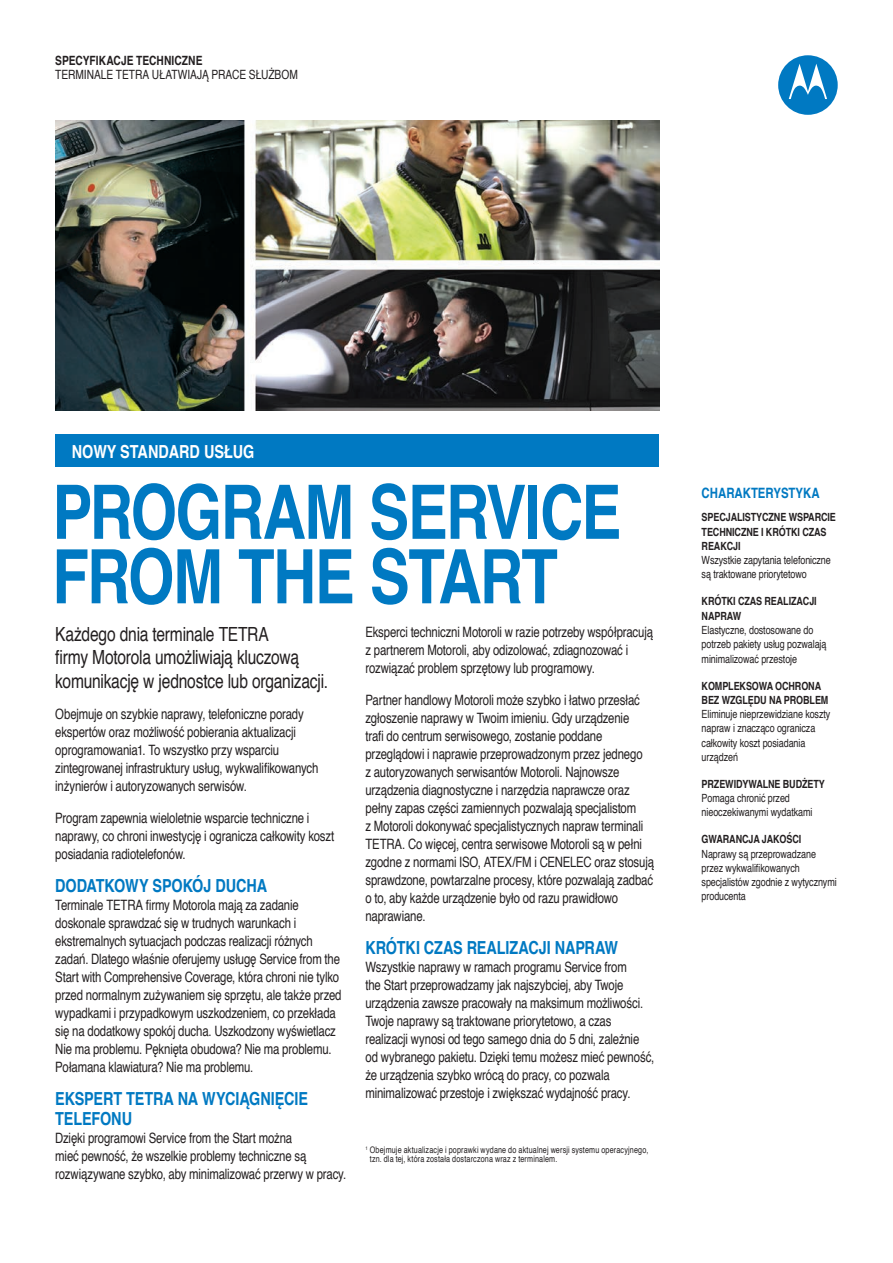
<style>
.page{position:relative;width:893px;height:1263px;background:#fff}
.page>*{position:absolute;margin:0;border:0;box-sizing:border-box;transform-origin:0 0}
.t1{font:700 75px/64.5px "Helvetica";letter-spacing:-.03em;color:#0079c2;scale:.8 1}
.t2{font:19.5px/23.2px "Helvetica";letter-spacing:-.015em;color:#231f20;scale:.8 1}
.t3{font:700 18px/19.5px "Helvetica";letter-spacing:-.005em;color:#0079c2;scale:.8 1}
.t4{font:700 18px "Helvetica";color:#fff;scale:.8 1}
.t5{font:14.25px/18px "Helvetica";letter-spacing:-.015em;color:#231f20;scale:.8 1}
.t6{font:700 14.25px "Helvetica";color:#0079c2;scale:.8 1}
.t7{font:12.75px "Helvetica";letter-spacing:-.005em;color:#231f20;scale:.8 1}
.t8{font:700 12.75px "Helvetica";letter-spacing:.005em;color:#231f20;scale:.8 1}
.t9{font:11.25px/14.2px "Helvetica";letter-spacing:-.01em;color:#231f20;scale:.8 1}
.t10{font:700 11.25px/14.2px "Helvetica";letter-spacing:-.01em;color:#231f20;scale:.8 1}
.t11{font:9px/9.8px "Helvetica";letter-spacing:.02em;color:#231f20;scale:.8 1}
</style>
<div class="page">
<div style="left:55px;top:435px;width:604px;height:32px;background:#0079c2"></div>
<svg style="left:778px;top:55px;width:60px;height:60px"></svg>
<img style="left:55px;top:121px;width:604px;height:290px">
<p class="t8" style="left:55px;top:50px;width:185px">SPECYFIKACJE TECHNICZNE</p>
<p class="t7" style="left:55px;top:65px;width:305px">TERMINALE TETRA UŁATWIAJĄ PRACE SŁUŻBOM</p>
<p class="t4" style="left:72px;top:437px;width:230px">NOWY STANDARD USŁUG</p>
<h1 class="t1" style="left:52px;top:481px;width:713px">PROGRAM SERVICE<br>FROM THE START</h1>
<h2 class="t2" style="left:55px;top:623px;width:343px">Każdego dnia terminale TETRA<br>firmy Motorola umożliwiają kluczową komunikację w jednostce lub organizacji.</h2>
<p class="t5" style="left:55px;top:706px;width:330px">Obejmuje on szybkie naprawy, telefoniczne porady ekspertów oraz możliwość pobierania aktualizacji oprogramowania1. To wszystko przy wsparciu zintegrowanej infrastruktury usług, wykwalifikowanych inżynierów i autoryzowanych serwisów.</p>
<p class="t5" style="left:55px;top:809px;width:350px">Program zapewnia wieloletnie wsparcie techniczne i naprawy, co chroni inwestycję i ogranicza całkowity koszt posiadania radiotelefonów.</p>
<p class="t3" style="left:55px;top:876px;width:266px">DODATKOWY SPOKÓJ DUCHA</p>
<p class="t5" style="left:55px;top:896px;width:359px">Terminale TETRA firmy Motorola mają za zadanie doskonale sprawdzać się w trudnych warunkach i ekstremalnych sytuacjach podczas realizacji różnych zadań. Dlatego właśnie oferujemy usługę Service from the Start with Comprehensive Coverage, która chroni nie tylko przed normalnym zużywaniem się sprzętu, ale także przed wypadkami i przypadkowym uszkodzeniem, co przekłada się na dodatkowy spokój ducha. Uszkodzony wyświetlacz Nie ma problemu. Pęknięta obudowa? Nie ma problemu.<br>Połamana klawiatura? Nie ma problemu.</p>
<p class="t3" style="left:55px;top:1089px;width:318px">EKSPERT TETRA NA WYCIĄGNIĘCIE<br>TELEFONU</p>
<p class="t5" style="left:55px;top:1129px;width:365px">Dzięki programowi Service from the Start można<br>mieć pewność, że wszelkie problemy techniczne są rozwiązywane szybko, aby minimalizować przerwy w pracy.</p>
<p class="t5" style="left:365px;top:624px;width:361px">Eksperci techniczni Motoroli w razie potrzeby współpracują z partnerem Motoroli, aby odizolować, zdiagnozować i rozwiązać problem sprzętowy lub programowy.</p>
<p class="t5" style="left:365px;top:691px;width:362px">Partner handlowy Motoroli może szybko i łatwo przesłać zgłoszenie naprawy w Twoim imieniu. Gdy urządzenie<br>trafi do centrum serwisowego, zostanie poddane przeglądowi i naprawie przeprowadzonym przez jednego<br>z autoryzowanych serwisantów Motoroli. Najnowsze urządzenia diagnostyczne i narzędzia naprawcze oraz pełny zapas części zamiennych pozwalają specjalistom<br>z Motoroli dokonywać specjalistycznych napraw terminali TETRA. Co więcej, centra serwisowe Motoroli są w pełni zgodne z normami ISO, ATEX/FM i CENELEC oraz stosują sprawdzone, powtarzalne procesy, które pozwalają zadbać o to, aby każde urządzenie było od razu prawidłowo naprawiane.</p>
<p class="t3" style="left:365px;top:938px;width:317px">KRÓTKI CZAS REALIZACJI NAPRAW</p>
<p class="t5" style="left:365px;top:958px;width:362px">Wszystkie naprawy w ramach programu Service from<br>the Start przeprowadzamy jak najszybciej, aby Twoje urządzenia zawsze pracowały na maksimum możliwości.<br>Twoje naprawy są traktowane priorytetowo, a czas realizacji wynosi od tego samego dnia do 5 dni, zależnie od wybranego pakietu. Dzięki temu możesz mieć pewność, że urządzenia szybko wrócą do pracy, co pozwala minimalizować przestoje i zwiększać wydajność pracy.</p>
<p class="t11" style="left:370px;top:1145px;width:350px;text-indent:-4px"><sup>1</sup> Obejmuje aktualizacje i poprawki wydane do aktualnej wersji systemu operacyjnego, tzn. dla tej, która została dostarczona wraz z terminalem.</p>
<p class="t6" style="left:702px;top:481px;width:149px">CHARAKTERYSTYKA</p>
<p class="t10" style="left:702px;top:510px;width:169px">SPECJALISTYCZNE WSPARCIE<br>TECHNICZNE I KRÓTKI CZAS<br>REAKCJI</p>
<p class="t9" style="left:702px;top:553px;width:163px">Wszystkie zapytania telefoniczne są traktowane priorytetowo</p>
<p class="t10" style="left:702px;top:594px;width:145px">KRÓTKI CZAS REALIZACJI<br>NAPRAW</p>
<p class="t9" style="left:702px;top:623px;width:158px">Elastyczne, dostosowane do potrzeb pakiety usług pozwalają minimalizować przestoje</p>
<p class="t10" style="left:702px;top:679px;width:160px">KOMPLEKSOWA OCHRONA<br>BEZ WZGLĘDU NA PROBLEM</p>
<p class="t9" style="left:702px;top:707px;width:162px">Eliminuje nieprzewidziane koszty napraw i znacząco ogranicza całkowity koszt posiadania urządzeń</p>
<p class="t10" style="left:702px;top:777px;width:156px">PRZEWIDYWALNE BUDŻETY</p>
<p class="t9" style="left:702px;top:791px;width:140px">Pomaga chronić przed nieoczekiwanymi wydatkami</p>
<p class="t10" style="left:702px;top:832px;width:126px">GWARANCJA JAKOŚCI</p>
<p class="t9" style="left:702px;top:847px;width:170px">Naprawy są przeprowadzane przez wykwalifikowanych specjalistów zgodnie z wytycznymi producenta</p>
</div>
